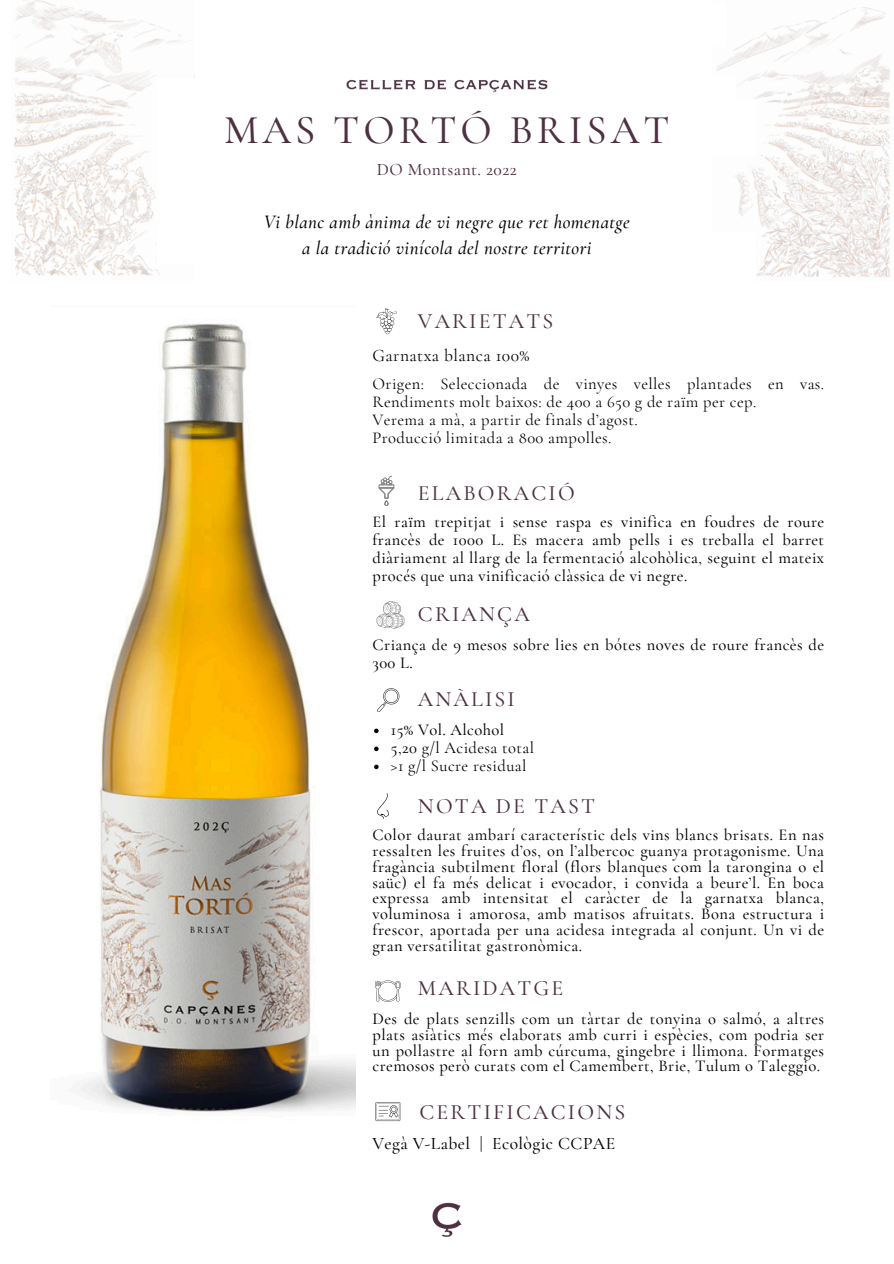
<style>
.page{position:relative;width:894px;height:1264px;background:#fff}
.page>*{position:absolute;margin:0;border:0;box-sizing:border-box;transform-origin:0 0}
.t1{font:500 40.8px "Cormorant Garamond";letter-spacing:.1em;color:#4d3041}
.t2{font:500 21.9px "Cormorant Garamond";letter-spacing:.1em;color:#4d3041}
.t3{font:italic 500 19.05px/25.8px "Cormorant Garamond";letter-spacing:.025em;color:#000;text-align:center}
.t4{font:500 17.55px "Cormorant Garamond";letter-spacing:.025em;color:#000}
.t5{font:17.55px "Cormorant Garamond";letter-spacing:.025em;color:#000}
.t6{font:500 17.55px "Cormorant Garamond";letter-spacing:.025em;color:#4d3041}
.t7{font:500 16.5px/15.8px "Cormorant Garamond";letter-spacing:.025em;color:#000;text-align:justify}
.t8{font:16.5px/18px "Cormorant Garamond";letter-spacing:.025em;color:#000}
.s1{font-weight:500}
</style>
<div class="page">
<img style="left:80px;top:323px;width:275px;height:791px">
<img style="left:346px;top:79px;width:202px;height:14px">
<svg style="left:376px;top:308px;width:20px;height:26px"></svg>
<svg style="left:378px;top:475px;width:16px;height:31px"></svg>
<svg style="left:377px;top:688px;width:23px;height:23px"></svg>
<svg style="left:377px;top:793px;width:12px;height:25px"></svg>
<svg style="left:375px;top:980px;width:26px;height:21px"></svg>
<img style="left:432px;top:1202px;width:30px;height:35px">
<svg style="left:376px;top:601px;width:29px;height:27px"></svg>
<svg style="left:375px;top:1102px;width:25px;height:19px"></svg>
<img style="left:14px;top:0;width:181px;height:276px">
<img style="left:716px;top:7px;width:174px;height:271px">
<div style="left:157px;top:79px;width:181px;height:185px;background:#fff"></div>
<div style="left:627px;top:232px;width:128px;height:61px;background:#fff"></div>
<div style="left:677px;top:100px;width:78px;height:55px;background:#fff"></div>
<div style="left:652px;top:4px;width:73px;height:43px;background:#fff"></div>
<div style="left:663px;top:76px;width:72px;height:36px;background:#fff"></div>
<svg style="left:374px;top:728px;width:4px;height:5px"></svg>
<svg style="left:374px;top:746px;width:4px;height:5px"></svg>
<svg style="left:374px;top:764px;width:4px;height:5px"></svg>
<p class="t1" style="left:224px;top:105px;width:447px">MAS TORTÓ BRISAT</p>
<h5 class="t6" style="left:376px;top:159px;width:141px">DO Montsant. 2022</h5>
<p class="t3" style="left:264px;top:209px;width:367px">Vi blanc amb ànima de vi negre que ret homenatge a la tradició vinícola del nostre territori</p>
<h3 class="t2" style="left:418px;top:307px;width:137px">VARIETATS</h3>
<h3 class="t5" style="left:372px;top:345px;width:158px">Garnatxa blanca 100%</h3>
<p class="t8" style="left:372px;top:374px;width:453px">Origen: Seleccionada de vinyes velles plantades en vas.<br>Rendiments molt baixos: de 400 a 650 g de raïm per cep.</p>
<p class="t8" style="left:372px;top:410px;width:267px">Verema a mà, a partir de finals d’agost.</p>
<h2 class="t8" style="left:372px;top:428px;width:240px">Producció limitada a 800 ampolles.</h2>
<h4 class="t2" style="left:418px;top:480px;width:158px">ELABORACIÓ</h4>
<p class="t7" style="left:372px;top:513px;width:453px;line-height:18px">El raïm trepitjat i sense raspa es vinifica en foudres de roure francès de 1000 L. Es macera amb pells i es treballa el barret diàriament al llarg de la fermentació alcohòlica, seguint el mateix procés que una vinificació clàssica de vi negre.</p>
<p class="t2" style="left:418px;top:600px;width:113px">CRIANÇA</p>
<p class="t7" style="left:372px;top:636px;width:453px;line-height:18px">Criança de 9 mesos sobre lies en bótes noves de roure francès de<br>300 L.</p>
<h1 class="t2" style="left:418px;top:686px;width:98px">ANÀLISI</h1>
<p class="t7" style="left:391px;top:722px;width:115px">15% Vol. Alcohol</p>
<p class="t8" style="left:391px;top:739px;width:145px"><span class="s1">5,20</span> g/l Acidesa total</p>
<p class="t8" style="left:391px;top:757px;width:137px">&gt;1 g/l Sucre residual</p>
<h2 class="t2" style="left:418px;top:792px;width:179px">NOTA DE TAST</h2>
<h5 class="t7" style="left:372px;top:827px;width:453px">Color daurat ambarí característic dels vins blancs brisats. En nas ressalten les fruites d’os, on l’albercoc guanya protagonisme. Una fragància subtilment floral (flors blanques com la tarongina o el saüc) el fa més delicat i evocador, i convida a beure’l. En boca expressa amb intensitat el caràcter de la garnatxa blanca, voluminosa i amorosa, amb matisos afruitats. Bona estructura i frescor, aportada per una acidesa integrada al conjunt. Un vi de gran versatilitat gastronòmica.</h5>
<p class="t2" style="left:418px;top:975px;width:147px">MARIDATGE</p>
<h2 class="t7" style="left:372px;top:1010px;width:453px">Des de plats senzills com un tàrtar de tonyina o salmó, a altres plats asiàtics més elaborats amb curri i espècies, com podria ser un pollastre al forn amb cúrcuma, gingebre i llimona. Formatges cremosos però curats com el Camembert, Brie, Tulum o Taleggio.</h2>
<p class="t2" style="left:419px;top:1098px;width:207px">CERTIFICACIONS</p>
<h2 class="t4" style="left:372px;top:1132px;width:244px">Vegà V-Label | Ecològic CCPAE</h2>
</div>
